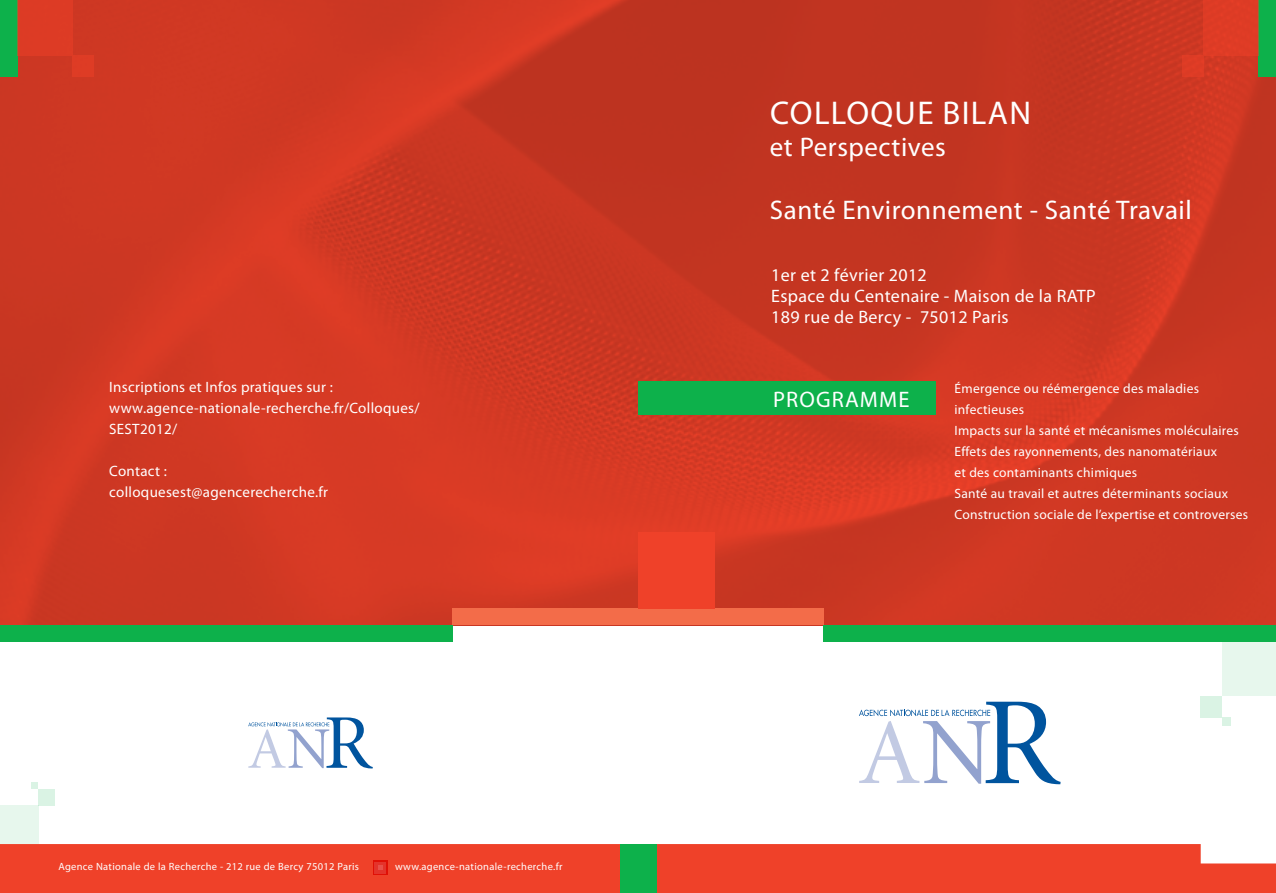
<style>
.page{position:relative;width:1276px;height:893px;background:#fff}
.page>*{position:absolute;margin:0;border:0;box-sizing:border-box;transform-origin:0 0}
.t1{font:33px "Myriad Pro";letter-spacing:.04em;color:#fff}
.t2{font:27px "Myriad Pro";letter-spacing:.02em;color:#fff}
.t3{font:22.5px "Myriad Pro";letter-spacing:.05em;color:#fff}
.t4{font:18px/21px "Myriad Pro";letter-spacing:.02em;color:#fff}
.t5{font:15px/21px "Myriad Pro";letter-spacing:.02em;color:#fff}
.t6{font:13.5px/21px "Myriad Pro";letter-spacing:.02em;color:#fff}
.t7{font:10.5px "Myriad Pro";letter-spacing:.03em;color:#fff}
</style>
<div class="page">
<img style="left:0;top:0;width:1276px;height:625px">
<div style="left:0;top:844px;width:1276px;height:49px;background:#ef4129"></div>
<div style="left:620px;top:844px;width:37px;height:49px;background:#0db14b"></div>
<div style="left:824px;top:625px;width:452px;height:17px;background:#0db14b"></div>
<div style="left:0;top:625px;width:452px;height:17px;background:#0db14b"></div>
<svg style="left:859px;top:702px;width:201px;height:82px"></svg>
<svg style="left:248px;top:717px;width:125px;height:51px"></svg>
<div style="left:1222px;top:642px;width:54px;height:54px;background:#e7f7ed"></div>
<div style="left:1200px;top:696px;width:21px;height:21px;background:#daf3e4"></div>
<div style="left:1221px;top:717px;width:9px;height:9px;background:#daf3e4"></div>
<div style="left:0;top:806px;width:38px;height:38px;background:#e7f7ed"></div>
<div style="left:38px;top:789px;width:17px;height:17px;background:#daf3e4"></div>
<div style="left:31px;top:782px;width:7px;height:7px;background:#daf3e4"></div>
<div style="left:452px;top:608px;width:372px;height:17px;background:#f36c49"></div>
<div style="left:638px;top:532px;width:77px;height:76px;background:#ef4129"></div>
<svg style="left:373px;top:860px;width:15px;height:15px"></svg>
<svg style="left:374px;top:862px;width:12px;height:11px"></svg>
<svg style="left:378px;top:865px;width:4px;height:5px"></svg>
<div style="left:1258px;top:0;width:18px;height:77px;background:#0db14b"></div>
<div style="left:0;top:0;width:17px;height:77px;background:#0db14b"></div>
<div style="left:1182px;top:55px;width:21px;height:22px;background:#dd3b25"></div>
<div style="left:1203px;top:0;width:55px;height:55px;background:#de3c25"></div>
<div style="left:73px;top:55px;width:21px;height:22px;background:#de3c25"></div>
<div style="left:17px;top:0;width:56px;height:55px;background:#dd3b25"></div>
<div style="left:638px;top:381px;width:297px;height:34px;background:#0db14b"></div>
<p class="t5" style="left:109px;top:377px;width:312px">Inscriptions et Infos pratiques sur : www.agence-nationale-recherche.fr/Colloques/<br>SEST2012/</p>
<p class="t5" style="left:109px;top:461px;width:220px">Contact : colloquesest@agencerecherche.fr</p>
<p class="t7" style="left:58px;top:860px;width:302px">Agence Nationale de la Recherche - 212 rue de Bercy 75012 Paris</p>
<p class="t7" style="left:395px;top:860px;width:169px">www.agence-nationale-recherche.fr</p>
<h1 class="t1" style="left:770px;top:93px;width:262px">colloque BILAN</h1>
<h2 class="t2" style="left:770px;top:130px;width:178px">et Perspectives</h2>
<h2 class="t2" style="left:770px;top:193px;width:423px">Santé Environnement - Santé Travail</h2>
<h3 class="t4" style="left:771px;top:265px;width:326px">1er et 2 février 2012<br>Espace du Centenaire - Maison de la RATP<br>189 rue de Bercy - 75012 Paris</h3>
<h3 class="t3" style="left:773px;top:385px;width:135px">PROGRAMME</h3>
<p class="t6" style="left:954px;top:378px;width:295px">émergence ou réémergence des maladies infectieuses<br>Impacts sur la santé et mécanismes moléculaires Effets des rayonnements, des nanomatériaux<br>et des contaminants chimiques<br>Santé au travail et autres déterminants sociaux Construction sociale de l’expertise et controverses</p>
</div>
